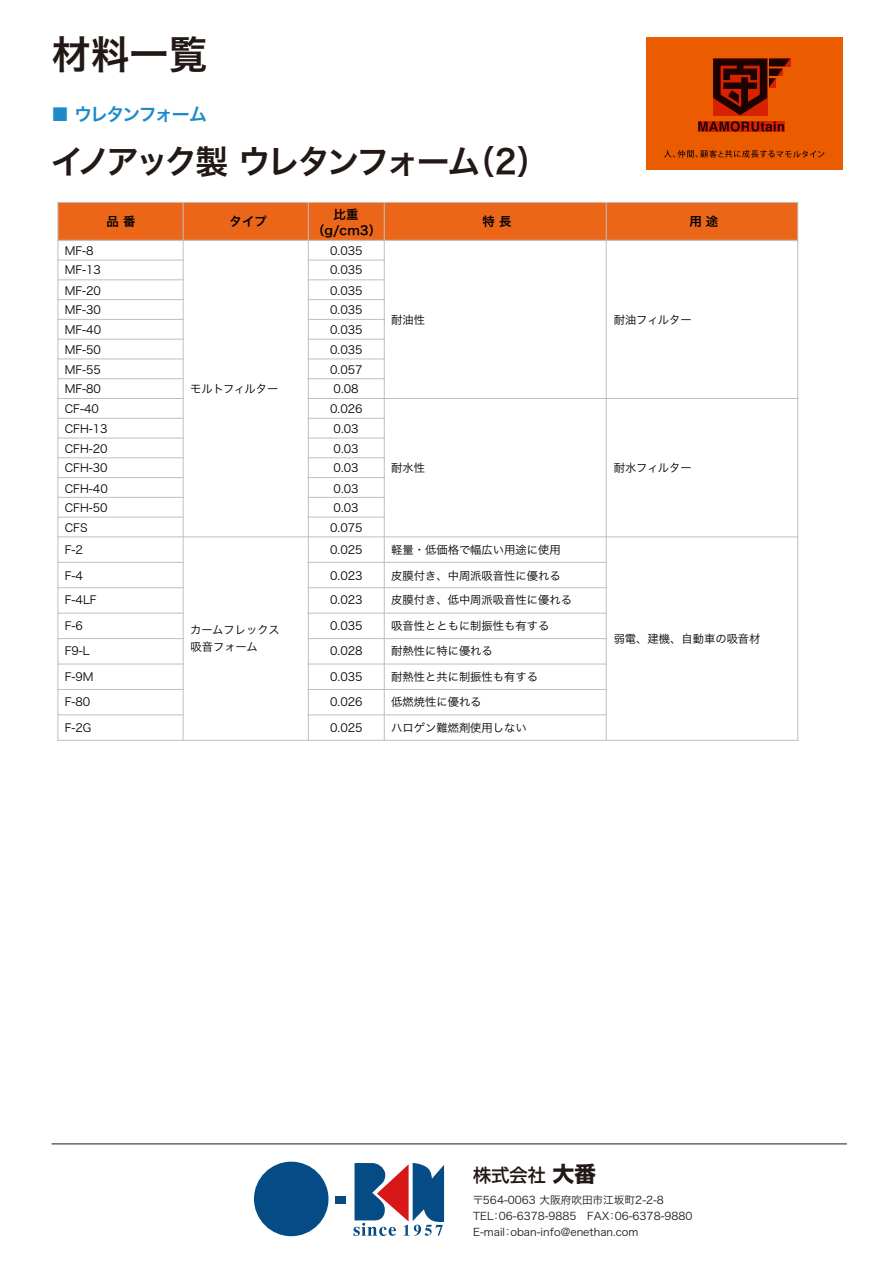
<style>
.page{position:relative;width:893px;height:1263px;background:#fff}
.page>*{position:absolute;margin:0;border:0;box-sizing:border-box;transform-origin:0 0}
.t1{font:39px "Hira Kaku Pro W6";color:#221815}
.t2{font:33px "Hiragino Sans W6";letter-spacing:-.105em;color:#221815}
.t3{font:500 18.15px "Shin Go Pro";color:#221815}
.t4{font:18px "Hira Kaku Pro W6";letter-spacing:-.1em;color:#1c8bc9}
.t5{font:12.45px/15.5px "Hira Kaku Pro W6";color:#040000;text-align:center}
.t6{font:11.25px/17px "Hira Kaku Pro W3";color:#040000}
.t7{font:10.65px/16px "Hira Kaku Pro W3";color:#221815}
.s1{font-weight:700;font-size:21.3px}
</style>
<div class="page">
<div style="left:58px;top:202px;width:125px;height:39px;background:#ec661a"></div>
<div style="left:183px;top:202px;width:125px;height:39px;background:#ec661a"></div>
<div style="left:308px;top:202px;width:76px;height:39px;background:#ec661a"></div>
<div style="left:384px;top:202px;width:222px;height:39px;background:#ec661a"></div>
<div style="left:606px;top:202px;width:192px;height:39px;background:#ec661a"></div>
<hr style="left:183px;top:202px;width:1px;height:539px;background:#c0bfbf">
<hr style="left:308px;top:202px;width:1px;height:539px;background:#c0bfbf">
<hr style="left:384px;top:202px;width:1px;height:539px;background:#c0bfbf">
<hr style="left:606px;top:202px;width:1px;height:539px;background:#c0bfbf">
<hr style="left:57px;top:240px;width:741px;height:1px;background:#c0bfbf">
<hr style="left:57px;top:260px;width:127px;height:1px;background:#c0bfbf">
<hr style="left:308px;top:260px;width:77px;height:1px;background:#c0bfbf">
<hr style="left:57px;top:279px;width:127px;height:1px;background:#c0bfbf">
<hr style="left:308px;top:279px;width:77px;height:1px;background:#c0bfbf">
<hr style="left:57px;top:299px;width:127px;height:1px;background:#c0bfbf">
<hr style="left:308px;top:299px;width:77px;height:1px;background:#c0bfbf">
<hr style="left:57px;top:319px;width:127px;height:1px;background:#c0bfbf">
<hr style="left:308px;top:319px;width:77px;height:1px;background:#c0bfbf">
<hr style="left:57px;top:339px;width:127px;height:1px;background:#c0bfbf">
<hr style="left:308px;top:339px;width:77px;height:1px;background:#c0bfbf">
<hr style="left:57px;top:359px;width:127px;height:1px;background:#c0bfbf">
<hr style="left:308px;top:359px;width:77px;height:1px;background:#c0bfbf">
<hr style="left:57px;top:378px;width:127px;height:1px;background:#c0bfbf">
<hr style="left:308px;top:378px;width:77px;height:1px;background:#c0bfbf">
<hr style="left:57px;top:398px;width:127px;height:1px;background:#c0bfbf">
<hr style="left:308px;top:398px;width:490px;height:1px;background:#c0bfbf">
<hr style="left:57px;top:418px;width:127px;height:1px;background:#c0bfbf">
<hr style="left:308px;top:418px;width:77px;height:1px;background:#c0bfbf">
<hr style="left:57px;top:438px;width:127px;height:1px;background:#c0bfbf">
<hr style="left:308px;top:438px;width:77px;height:1px;background:#c0bfbf">
<hr style="left:57px;top:457px;width:127px;height:1px;background:#c0bfbf">
<hr style="left:308px;top:457px;width:77px;height:1px;background:#c0bfbf">
<hr style="left:57px;top:477px;width:127px;height:1px;background:#c0bfbf">
<hr style="left:308px;top:477px;width:77px;height:1px;background:#c0bfbf">
<hr style="left:57px;top:497px;width:127px;height:1px;background:#c0bfbf">
<hr style="left:308px;top:497px;width:77px;height:1px;background:#c0bfbf">
<hr style="left:57px;top:517px;width:127px;height:1px;background:#c0bfbf">
<hr style="left:308px;top:517px;width:77px;height:1px;background:#c0bfbf">
<hr style="left:57px;top:536px;width:741px;height:1px;background:#c0bfbf">
<hr style="left:57px;top:562px;width:127px;height:1px;background:#c0bfbf">
<hr style="left:308px;top:562px;width:299px;height:1px;background:#c0bfbf">
<hr style="left:57px;top:587px;width:127px;height:1px;background:#c0bfbf">
<hr style="left:308px;top:587px;width:299px;height:1px;background:#c0bfbf">
<hr style="left:57px;top:613px;width:127px;height:1px;background:#c0bfbf">
<hr style="left:308px;top:613px;width:299px;height:1px;background:#c0bfbf">
<hr style="left:57px;top:638px;width:127px;height:1px;background:#c0bfbf">
<hr style="left:308px;top:638px;width:299px;height:1px;background:#c0bfbf">
<hr style="left:57px;top:664px;width:127px;height:1px;background:#c0bfbf">
<hr style="left:308px;top:664px;width:299px;height:1px;background:#c0bfbf">
<hr style="left:57px;top:689px;width:127px;height:1px;background:#c0bfbf">
<hr style="left:308px;top:689px;width:299px;height:1px;background:#c0bfbf">
<hr style="left:57px;top:714px;width:127px;height:1px;background:#c0bfbf">
<hr style="left:308px;top:714px;width:299px;height:1px;background:#c0bfbf">
<hr style="left:58px;top:202px;width:1px;height:539px;background:#c0bfbf">
<hr style="left:797px;top:202px;width:1px;height:539px;background:#c0bfbf">
<hr style="left:57px;top:202px;width:126px;height:1px;background:#c0bfbf">
<hr style="left:183px;top:202px;width:615px;height:1px;background:#c0bfbf">
<hr style="left:57px;top:740px;width:126px;height:1px;background:#c0bfbf">
<hr style="left:183px;top:740px;width:615px;height:1px;background:#c0bfbf">
<div style="left:646px;top:37px;width:196px;height:132px;background:#eb5c01"></div>
<svg style="left:698px;top:121px;width:86px;height:10px"></svg>
<svg style="left:713px;top:59px;width:77px;height:56px"></svg>
<svg style="left:664px;top:150px;width:160px;height:8px"></svg>
<div style="left:254px;top:1162px;width:74px;height:74px;background:#054c86;border-radius:50%"></div>
<div style="left:335px;top:1196px;width:10px;height:8px;background:#054c86"></div>
<svg style="left:354px;top:1163px;width:90px;height:73px"></svg>
<hr style="left:52px;top:1143px;width:795px;height:1px;background:#221815">
<h1 class="t1" style="left:52px;top:19px;width:157px">材料一覧</h1>
<h3 class="t4" style="left:51px;top:98px;width:157px">■ ウレタンフォーム</h3>
<h2 class="t2" style="left:51px;top:132px;width:498px">イノアック製 ウレタンフォーム（2）</h2>
<p class="t6" style="left:65px;top:242px;width:30px">MF-8</p>
<p class="t5" style="left:106px;top:213px;width:30px">品 番</p>
<p class="t5" style="left:230px;top:213px;width:39px">タイプ</p>
<p class="t5" style="left:312px;top:206px;width:71px">比重（g/cm3）</p>
<p class="t5" style="left:482px;top:213px;width:30px">特 長</p>
<p class="t5" style="left:689px;top:213px;width:30px">用 途</p>
<p class="t6" style="left:330px;top:242px;width:34px">0.035</p>
<p class="t6" style="left:65px;top:261px;width:38px">MF-13</p>
<p class="t6" style="left:330px;top:261px;width:34px">0.035</p>
<p class="t6" style="left:65px;top:281px;width:38px">MF-20</p>
<p class="t6" style="left:330px;top:281px;width:34px">0.035</p>
<p class="t6" style="left:65px;top:300px;width:38px">MF-30</p>
<p class="t6" style="left:330px;top:300px;width:34px">0.035</p>
<p class="t6" style="left:65px;top:321px;width:38px">MF-40</p>
<p class="t6" style="left:330px;top:321px;width:34px">0.035</p>
<p class="t6" style="left:65px;top:340px;width:38px">MF-50</p>
<p class="t6" style="left:330px;top:340px;width:34px">0.035</p>
<p class="t6" style="left:65px;top:360px;width:38px">MF-55</p>
<p class="t6" style="left:330px;top:360px;width:34px">0.057</p>
<p class="t6" style="left:65px;top:380px;width:38px">MF-80</p>
<p class="t6" style="left:334px;top:380px;width:26px">0.08</p>
<p class="t6" style="left:65px;top:400px;width:36px">CF-40</p>
<p class="t6" style="left:330px;top:400px;width:34px">0.026</p>
<p class="t6" style="left:190px;top:380px;width:90px">モルトフィルター</p>
<p class="t6" style="left:391px;top:311px;width:35px">耐油性</p>
<p class="t6" style="left:614px;top:311px;width:79px">耐油フィルター</p>
<p class="t6" style="left:65px;top:419px;width:45px">CFH-13</p>
<p class="t6" style="left:334px;top:419px;width:26px">0.03</p>
<p class="t6" style="left:65px;top:439px;width:45px">CFH-20</p>
<p class="t6" style="left:334px;top:439px;width:26px">0.03</p>
<p class="t6" style="left:65px;top:459px;width:45px">CFH-30</p>
<p class="t6" style="left:334px;top:459px;width:26px">0.03</p>
<p class="t6" style="left:65px;top:479px;width:45px">CFH-40</p>
<p class="t6" style="left:334px;top:479px;width:26px">0.03</p>
<p class="t6" style="left:65px;top:498px;width:45px">CFH-50</p>
<p class="t6" style="left:334px;top:498px;width:26px">0.03</p>
<p class="t6" style="left:65px;top:519px;width:24px">CFS</p>
<p class="t6" style="left:330px;top:519px;width:34px">0.075</p>
<p class="t6" style="left:65px;top:540px;width:20px">F-2</p>
<p class="t6" style="left:391px;top:459px;width:35px">耐水性</p>
<p class="t6" style="left:614px;top:459px;width:79px">耐水フィルター</p>
<p class="t6" style="left:330px;top:540px;width:34px">0.025</p>
<p class="t6" style="left:391px;top:540px;width:171px">軽量・低価格で幅広い用途に使用</p>
<p class="t6" style="left:65px;top:566px;width:20px">F-4</p>
<p class="t6" style="left:330px;top:566px;width:34px">0.023</p>
<p class="t6" style="left:391px;top:566px;width:171px">皮膜付き、中周派吸音性に優れる</p>
<p class="t6" style="left:65px;top:591px;width:33px">F-4LF</p>
<p class="t6" style="left:330px;top:591px;width:34px">0.023</p>
<p class="t6" style="left:391px;top:591px;width:182px">皮膜付き、低中周派吸音性に優れる</p>
<p class="t6" style="left:65px;top:617px;width:20px">F-6</p>
<p class="t6" style="left:330px;top:617px;width:34px">0.035</p>
<p class="t6" style="left:391px;top:617px;width:160px">吸音性とともに制振性も有する</p>
<p class="t6" style="left:65px;top:642px;width:27px">F9-L</p>
<p class="t6" style="left:330px;top:642px;width:34px">0.028</p>
<p class="t6" style="left:391px;top:642px;width:103px">耐熱性に特に優れる</p>
<p class="t6" style="left:65px;top:668px;width:30px">F-9M</p>
<p class="t6" style="left:330px;top:668px;width:34px">0.035</p>
<p class="t6" style="left:391px;top:668px;width:148px">耐熱性と共に制振性も有する</p>
<p class="t6" style="left:65px;top:693px;width:27px">F-80</p>
<p class="t6" style="left:330px;top:693px;width:34px">0.026</p>
<p class="t6" style="left:391px;top:693px;width:92px">低燃焼性に優れる</p>
<p class="t6" style="left:65px;top:719px;width:28px">F-2G</p>
<p class="t6" style="left:330px;top:719px;width:34px">0.025</p>
<p class="t6" style="left:391px;top:719px;width:137px">ハロゲン難燃剤使用しない</p>
<p class="t6" style="left:190px;top:620px;width:91px">カームフレックス吸音フォーム</p>
<p class="t6" style="left:614px;top:629px;width:148px">弱電、建機、自動車の吸音材</p>
<h3 class="t3" style="left:473px;top:1160px;width:124px">株式会社<span class="s1">大番</span></h3>
<p class="t7" style="left:473px;top:1192px;width:221px">〒564-0063 大阪府吹田市江坂町2-2-8<br>TEL：06-6378-9885　FAX：06-6378-9880<br>E-mail：oban-info@enethan.com</p>
</div>
